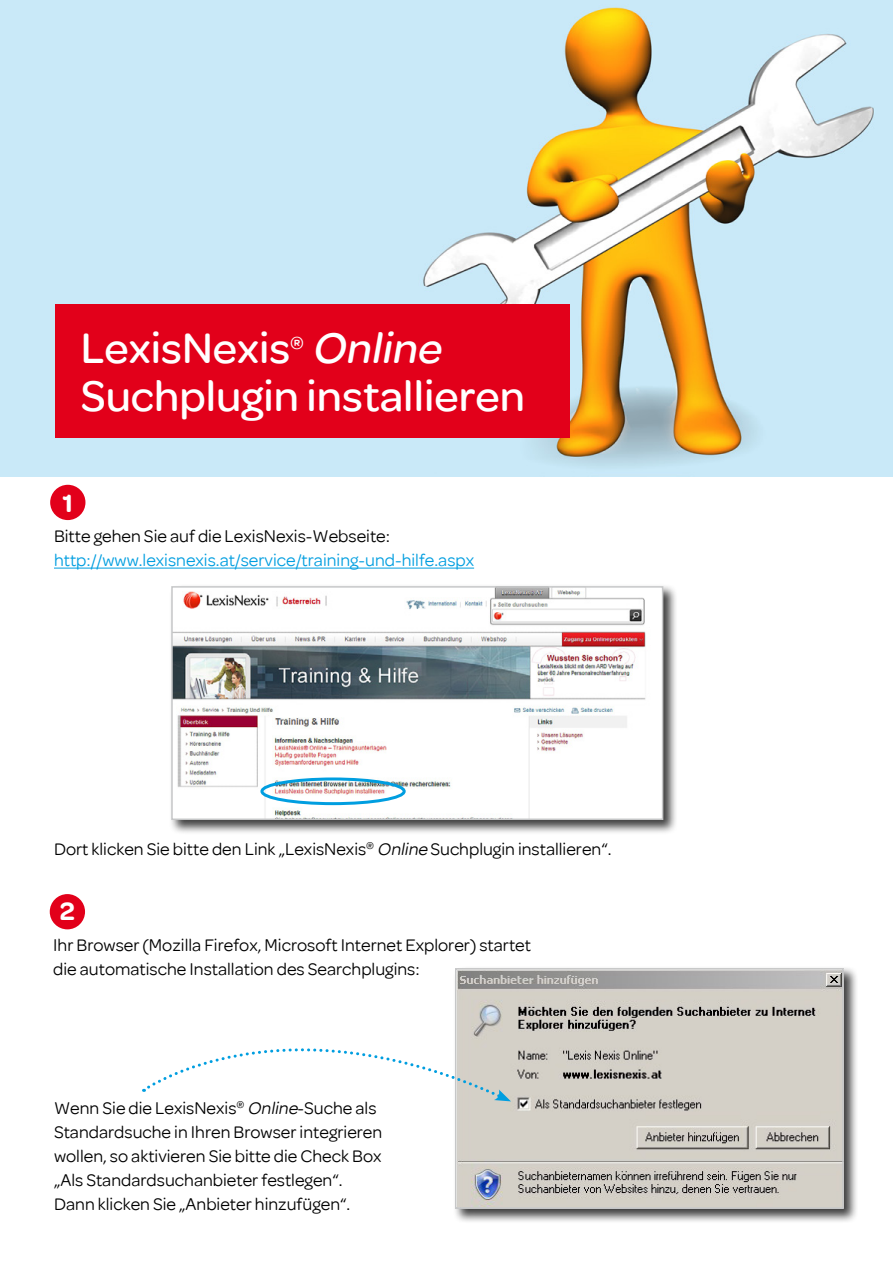
<style>
.page{position:relative;width:893px;height:1263px;background:#fff}
.page>*{position:absolute;margin:0;border:0;box-sizing:border-box;transform-origin:0 0}
.t1{font:500 45px "Omnes";color:#fff}
.t2{font:italic 500 45px "Omnes";color:#fff}
.t3{font:600 27px "Omnes";color:#fff}
.t4{font:500 18.3px "Omnes";color:#fff}
.t5{font:18px/24px "Omnes";color:#000}
.t6{font:18px "Omnes";color:#009ee0}
.s1{font-style:italic}
</style>
<div class="page">
<img style="left:0;top:0;width:893px;height:476px">
<div style="left:55px;top:304px;width:515px;height:134px;background:#e2001a"></div>
<div style="left:50px;top:485px;width:35px;height:35px;background:#e2001a;border-radius:50%"></div>
<hr style="left:54px;top:568px;width:420px;height:1px;background:#009ee0">
<div style="left:169px;top:583px;width:509px;height:252px;background:#000;opacity:.75"></div>
<img style="left:174px;top:589px;width:486px;height:228px">
<div style="left:171px;top:586px;width:492px;height:234px;border:2px solid #c6c7c8"></div>
<div style="left:452px;top:965px;width:406px;height:258px;background:#000;opacity:.75"></div>
<img style="left:458px;top:971px;width:383px;height:235px">
<div style="left:455px;top:968px;width:389px;height:241px;border:2px solid #c6c7c8"></div>
<svg style="left:143px;top:1007px;width:368px;height:94px"></svg>
<div style="left:50px;top:894px;width:35px;height:35px;background:#e2001a;border-radius:50%"></div>
<div style="left:260px;top:777px;width:146px;height:28px;border:3px solid #009ee0;border-radius:50%"></div>
<h1 class="t1" style="left:81px;top:322px;width:211px">LexisNexis</h1>
<p class="t4" style="left:290px;top:333px;width:15px">®</p>
<h1 class="t2" style="left:312px;top:322px;width:139px">Online</h1>
<h1 class="t1" style="left:81px;top:370px;width:446px">Suchplugin installieren</h1>
<h2 class="t3" style="left:63px;top:488px;width:12px">1</h2>
<p class="t5" style="left:54px;top:524px;width:338px">Bitte gehen Sie auf die LexisNexis-Webseite:</p>
<p class="t6" style="left:54px;top:550px;width:422px">http://www.lexisnexis.at/service/training-und-hilfe.aspx</p>
<p class="t5" style="left:54px;top:837px;width:559px">Dort klicken Sie bitte den Link „LexisNexis<sup>®</sup> <span class="s1">Online</span> Suchplugin installieren“.</p>
<h2 class="t3" style="left:60px;top:896px;width:16px">2</h2>
<p class="t5" style="left:53px;top:933px;width:479px">Ihr Browser (Mozilla Firefox, Microsoft Internet Explorer) startet die automatische Installation des Searchplugins:</p>
<p class="t5" style="left:54px;top:1096px;width:330px">Wenn Sie die LexisNexis<sup>®</sup> <span class="s1">Online</span>-Suche als Standardsuche in Ihren Browser integrieren wollen, so aktivieren Sie bitte die Check Box „Als Standardsuchanbieter festlegen“.<br>Dann klicken Sie „Anbieter hinzufügen“.</p>
</div>
